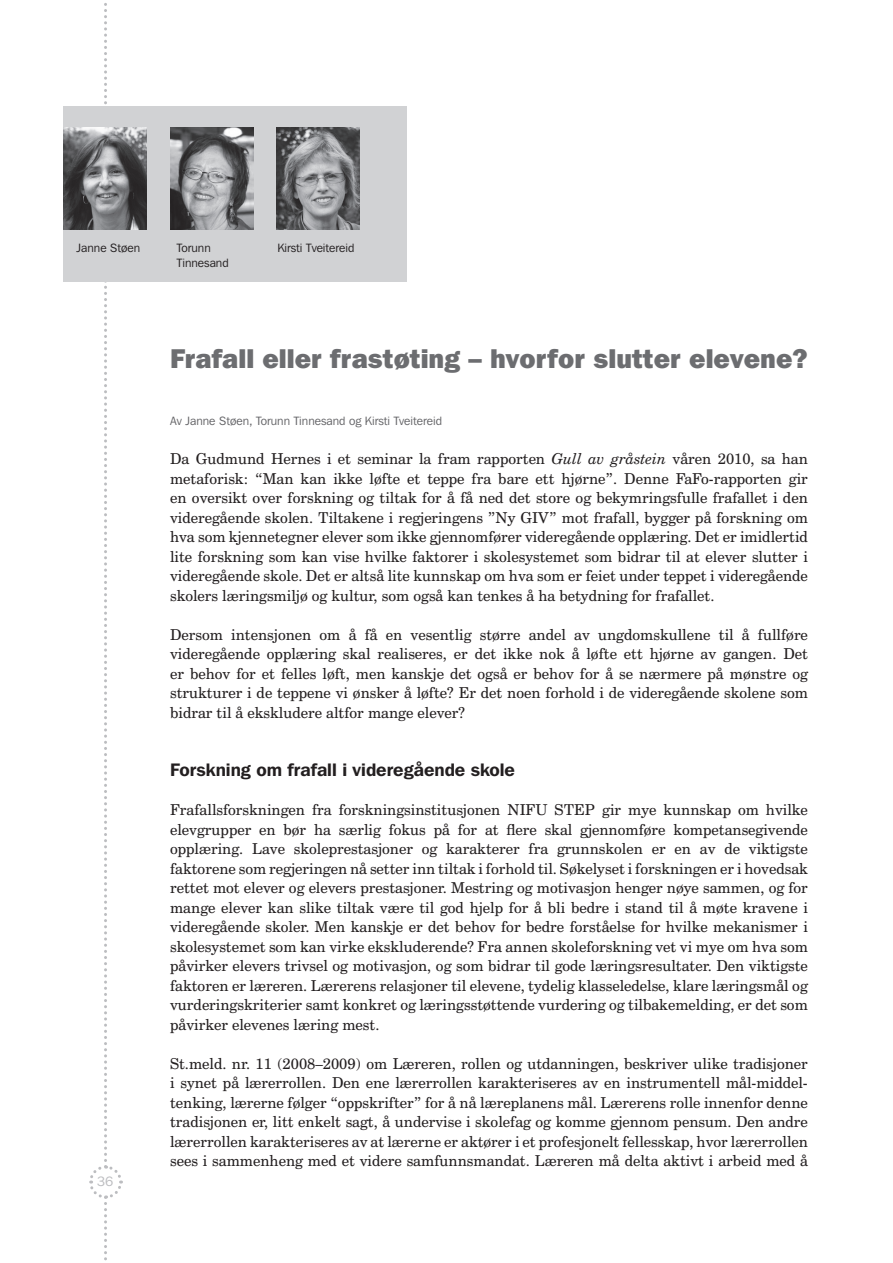
<style>
.page{position:relative;width:893px;height:1263px;background:#fff}
.page>*{position:absolute;margin:0;border:0;box-sizing:border-box;transform-origin:0 0}
.t1{font:800 27px "Franklin Gothic IT Cby BT";color:#6c6d70}
.t2{font:600 18px "Franklin Gothic IT Cby BT";color:#231f20}
.t3{font:15px/19.5px "Century Schoolbook BT";color:#231f20;text-align:justify}
.t4{font:13.5px "Franklin Gothic IT Cby BT";color:#bcbdc0}
.t5{font:12px "Franklin Gothic IT Cby BT";color:#636366}
.t6{font:12px/15px "Franklin Gothic IT Cby BT";color:#231f20}
.s1{font-style:italic}
</style>
<div class="page">
<svg style="left:87px;top:3px;width:37px;height:1258px"></svg>
<div style="left:63px;top:106px;width:344px;height:175px;background:#d1d2d4"></div>
<img style="left:63px;top:128px;width:83px;height:102px">
<img style="left:170px;top:128px;width:83px;height:102px">
<img style="left:277px;top:128px;width:83px;height:102px">
<p class="t6" style="left:77px;top:240px;width:65px">Janne Støen</p>
<p class="t6" style="left:177px;top:240px;width:53px">Torunn<br>Tinnesand</p>
<p class="t6" style="left:277px;top:240px;width:79px">Kirsti Tveitereid</p>
<h1 class="t1" style="left:170px;top:341px;width:639px">Frafall eller frastøting – hvorfor slutter elevene?</h1>
<p class="t5" style="left:170px;top:413px;width:274px">Av Janne Støen, Torunn Tinnesand og Kirsti Tveitereid</p>
<p class="t3" style="left:170px;top:449px;width:639px">Da Gudmund Hernes i et seminar la fram rapporten <span class="s1">Gull av gråstein</span> våren 2010, sa han metaforisk: “Man kan ikke løfte et teppe fra bare ett hjørne”. Denne FaFo-rapporten gir en oversikt over forskning og tiltak for å få ned det store og bekymringsfulle frafallet i den videregående skolen. Tiltakene i regjeringens ”Ny GIV” mot frafall, bygger på forskning om hva som kjennetegner elever som ikke gjennomfører videregående opplæring. Det er imidlertid lite forskning som kan vise hvilke faktorer i skolesystemet som bidrar til at elever slutter i videregående skole. Det er altså lite kunnskap om hva som er feiet under teppet i videregående skolers læringsmiljø og kultur, som også kan tenkes å ha betydning for frafallet.</p>
<p class="t3" style="left:170px;top:624px;width:639px">Dersom intensjonen om å få en vesentlig større andel av ungdomskullene til å fullføre videregående opplæring skal realiseres, er det ikke nok å løfte ett hjørne av gangen. Det er behov for et felles løft, men kanskje det også er behov for å se nærmere på mønstre og strukturer i de teppene vi ønsker å løfte? Er det noen forhold i de videregående skolene som bidrar til å ekskludere altfor mange elever?</p>
<p class="t4" style="left:97px;top:1173px;width:18px">36</p>
<p class="t2" style="left:170px;top:758px;width:346px">Forskning om frafall i videregående skole</p>
<p class="t3" style="left:170px;top:800px;width:639px">Frafallsforskningen fra forskningsinstitusjonen NIFU STEP gir mye kunnskap om hvilke elevgrupper en bør ha særlig fokus på for at flere skal gjennomføre kompetansegivende opplæring. Lave skoleprestasjoner og karakterer fra grunnskolen er en av de viktigste faktorene som regjeringen nå setter inn tiltak i forhold til. Søkelyset i forskningen er i hovedsak rettet mot elever og elevers prestasjoner. Mestring og motivasjon henger nøye sammen, og for mange elever kan slike tiltak være til god hjelp for å bli bedre i stand til å møte kravene i videregående skoler. Men kanskje er det behov for bedre forståelse for hvilke mekanismer i skolesystemet som kan virke ekskluderende? Fra annen skoleforskning vet vi mye om hva som påvirker elevers trivsel og motivasjon, og som bidrar til gode læringsresultater. Den viktigste faktoren er læreren. Lærerens relasjoner til elevene, tydelig klasseledelse, klare læringsmål og vurderingskriterier samt konkret og læringsstøttende vurdering og tilbakemelding, er det som påvirker elevenes læring mest.</p>
<p class="t3" style="left:170px;top:1053px;width:639px">St.meld. nr. 11 (2008–2009) om Læreren, rollen og utdanningen, beskriver ulike tradisjoner i synet på lærerrollen. Den ene lærerrollen karakteriseres av en instrumentell mål-middel&shy;tenking, lærerne følger “oppskrifter” for å nå læreplanens mål. Lærerens rolle innenfor denne tradisjonen er, litt enkelt sagt, å undervise i skolefag og komme gjennom pensum. Den andre lærerrollen karakteriseres av at lærerne er aktører i et profesjonelt fellesskap, hvor lærerrollen sees i sammenheng med et videre samfunnsmandat. Læreren må delta aktivt i arbeid med å</p>
</div>
